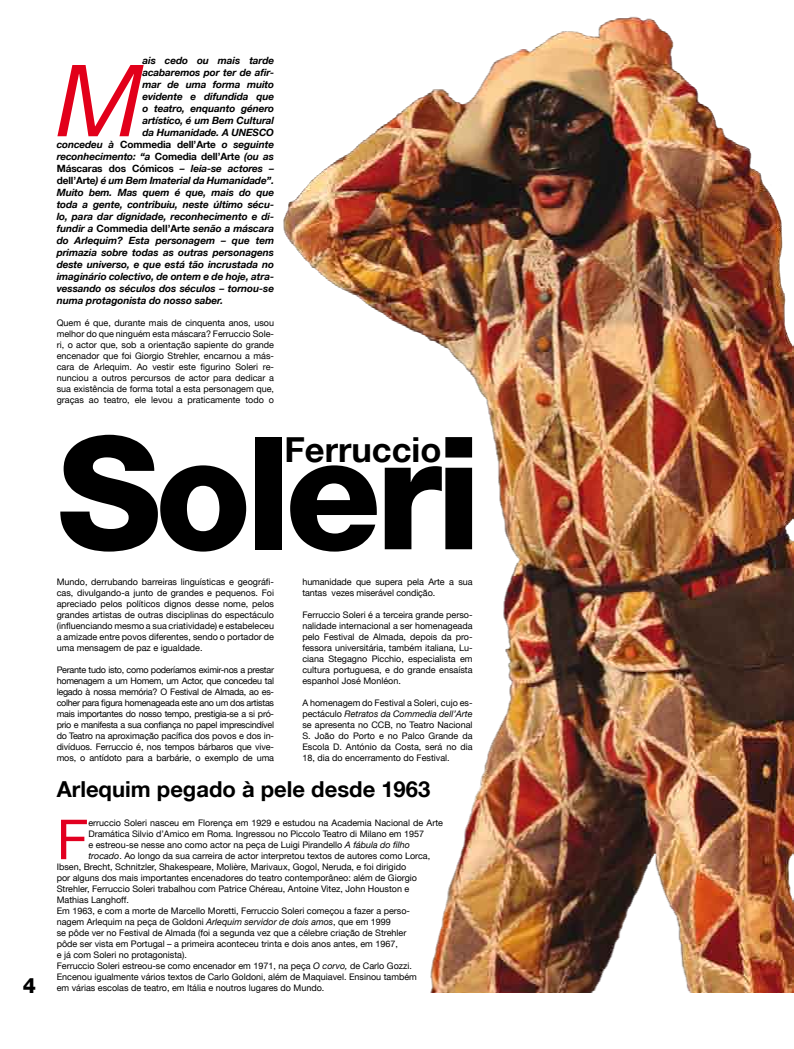
<style>
.page{position:relative;width:794px;height:1049px;background:#fff}
.page>*{position:absolute;margin:0;border:0;box-sizing:border-box;transform-origin:0 0}
.t1{font:800 157.1px "Helvetica Neue LT";letter-spacing:-.04em;color:#000}
.t2{font:italic 99.8px "Helvetica Neue LT";color:#e2001a}
.t3{font:55.2px "Helvetica Neue LT";color:#e20020}
.t4{font:700 34.4px "Helvetica Neue LT";color:#000}
.t5{font:700 22px "Helvetica Neue LT";color:#000}
.t6{font:italic 700 10px "Helvetica Neue LT";letter-spacing:-.005em;color:#000}
.t7{font:700 10px "Helvetica Neue LT";color:#000}
.t8{font:9px/11px "Helvetica Neue LT";color:#000;text-align:justify}
.s1{font-style:normal}
.s2{font-style:italic}
</style>
<div class="page">
<img style="left:283px;top:16px;width:511px;height:976px">
<p class="t6" style="left:142px;top:54px;width:133px">ais cedo ou mais tarde</p>
<p class="t6" style="left:142px;top:66px;width:133px">acabaremos por ter de afir-</p>
<p class="t6" style="left:142px;top:78px;width:133px">mar de uma forma muito</p>
<p class="t6" style="left:142px;top:90px;width:133px">evidente e difundida que</p>
<p class="t6" style="left:142px;top:102px;width:133px">o teatro, enquanto género</p>
<p class="t6" style="left:142px;top:114px;width:133px">artístico, é um Bem Cultural</p>
<p class="t6" style="left:142px;top:126px;width:133px">da Humanidade. A UNESCO</p>
<p class="t6" style="left:57px;top:138px;width:219px">concedeu à <span class="s1">Commedia dell’Arte</span> o seguinte</p>
<p class="t6" style="left:57px;top:150px;width:219px">reconhecimento: “a <span class="s1">Comedia dell’Arte</span> (ou as</p>
<p class="t7" style="left:57px;top:162px;width:219px">Máscaras dos Cómicos <span class="s2">– leia-se actores –</span></p>
<p class="t6" style="left:57px;top:174px;width:219px"><span class="s1">dell’Arte</span>) é um Bem Imaterial da Humanidade”.</p>
<p class="t6" style="left:57px;top:186px;width:219px">Muito bem. Mas quem é que, mais do que</p>
<p class="t6" style="left:57px;top:198px;width:219px">toda a gente, contribuiu, neste último sécu-</p>
<p class="t6" style="left:57px;top:210px;width:219px">lo, para dar dignidade, reconhecimento e di-</p>
<p class="t6" style="left:57px;top:222px;width:219px">fundir a <span class="s1">Commedia dell’Arte</span> senão a máscara</p>
<p class="t6" style="left:57px;top:234px;width:219px">do Arlequim? Esta personagem – que tem</p>
<p class="t6" style="left:57px;top:246px;width:219px">primazia sobre todas as outras personagens</p>
<p class="t6" style="left:57px;top:258px;width:219px">deste universo, e que está tão incrustada no</p>
<p class="t6" style="left:57px;top:270px;width:219px">imaginário colectivo, de ontem e de hoje, atra-</p>
<p class="t6" style="left:57px;top:282px;width:219px">vessando os séculos dos séculos – tornou-se</p>
<p class="t6" style="left:57px;top:294px;width:168px">numa protagonista do nosso saber.</p>
<p class="t8" style="left:57px;top:317px;width:219px">Quem é que, durante mais de cinquenta anos, usou melhor do que ninguém esta máscara? Ferruccio Sole&shy;ri, o actor que, sob a orientação sapiente do grande encenador que foi Giorgio Strehler, encarnou a más&shy;cara de Arlequim. Ao vestir este figurino Soleri re&shy;nunciou a outros percursos de actor para dedicar a sua existência de forma total a esta personagem que, graças ao teatro, ele levou a praticamente todo o</p>
<h2 class="t2" style="left:57px;top:41px;width:88px">M</h2>
<h1 class="t1" style="left:57px;top:400px;width:427px">Soleri</h1>
<h3 class="t4" style="left:284px;top:428px;width:158px">Ferruccio</h3>
<p class="t8" style="left:57px;top:576px;width:219px">Mundo, derrubando barreiras linguísticas e geográfi&shy;cas, divulgando-a junto de grandes e pequenos. Foi apreciado pelos políticos dignos desse nome, pelos grandes artistas de outras disciplinas do espectáculo (influenciando mesmo a sua criatividade) e estabeleceu a amizade entre povos diferentes, sendo o portador de uma mensagem de paz e igualdade.</p>
<p class="t8" style="left:57px;top:664px;width:219px">Perante tudo isto, como poderíamos eximir-nos a prestar homenagem a um Homem, um Actor, que concedeu tal legado à nossa memória? O Festival de Almada, ao es&shy;colher para figura homenageada este ano um dos artistas mais importantes do nosso tempo, prestigia-se a si pró&shy;prio e manifesta a sua confiança no papel imprescindível do Teatro na aproximação pacífica dos povos e dos in&shy;divíduos. Ferruccio é, nos tempos bárbaros que vive&shy;mos, o antídoto para a barbárie, o exemplo de uma</p>
<p class="t8" style="left:302px;top:576px;width:172px">humanidade que supera pela Arte a sua tantas vezes miserável condição.</p>
<p class="t8" style="left:302px;top:609px;width:172px">Ferruccio Soleri é a terceira grande perso&shy;nalidade internacional a ser homenageada pelo Festival de Almada, depois da pro&shy;fessora universitária, também italiana, Lu&shy;ciana Stegagno Picchio, especialista em cultura portuguesa, e do grande ensaísta espanhol José Monléon.</p>
<p class="t8" style="left:302px;top:697px;width:172px">A homenagem do Festival a Soleri, cujo es&shy;pectáculo <span class="s2">Retratos da Commedia dell’Arte </span>se apresenta no CCB, no Teatro Nacional S. João do Porto e no Palco Grande da Escola D. António da Costa, será no dia 18, dia do encerramento do Festival.</p>
<h3 class="t5" style="left:57px;top:775px;width:375px">Arlequim pegado à pele desde 1963</h3>
<h3 class="t3" style="left:57px;top:806px;width:33px">F</h3>
<p class="t8" style="left:88px;top:817px;width:356px">erruccio Soleri nasceu em Florença em 1929 e estudou na Academia Nacional de Arte</p>
<p class="t8" style="left:88px;top:828px;width:337px">Dramática Silvio d’Amico em Roma. Ingressou no Piccolo Teatro di Milano em 1957</p>
<p class="t8" style="left:88px;top:839px;width:323px">e estreou-se nesse ano como actor na peça de Luigi Pirandello <span class="s2">A fábula do filho</span></p>
<p class="t8" style="left:88px;top:850px;width:343px"><span class="s2">trocado</span>. Ao longo da sua carreira de actor interpretou textos de autores como Lorca,</p>
<p class="t8" style="left:57px;top:861px;width:351px">Ibsen, Brecht, Schnitzler, Shakespeare, Molière, Marivaux, Gogol, Neruda, e foi dirigido</p>
<p class="t8" style="left:57px;top:872px;width:362px">por alguns dos mais importantes encenadores do teatro contemporâneo: além de Giorgio</p>
<p class="t8" style="left:57px;top:883px;width:354px">Strehler, Ferruccio Soleri trabalhou com Patrice Chéreau, Antoine Vitez, John Houston e</p>
<p class="t8" style="left:57px;top:894px;width:74px">Mathias Langhoff.</p>
<p class="t8" style="left:57px;top:905px;width:355px">Em 1963, e com a morte de Marcello Moretti, Ferruccio Soleri começou a fazer a perso-</p>
<p class="t8" style="left:57px;top:916px;width:336px">nagem Arlequim na peça de Goldoni <span class="s2">Arlequim servidor de dois amos</span>, que em 1999</p>
<p class="t8" style="left:57px;top:927px;width:351px">se pôde ver no Festival de Almada (foi a segunda vez que a célebre criação de Strehler</p>
<p class="t8" style="left:57px;top:938px;width:343px">pôde ser vista em Portugal – a primeira aconteceu trinta e dois anos antes, em 1967,</p>
<p class="t8" style="left:57px;top:949px;width:132px">e já com Soleri no protagonista).</p>
<p class="t8" style="left:57px;top:960px;width:357px">Ferruccio Soleri estreou-se como encenador em 1971, na peça <span class="s2">O corvo,</span> de Carlo Gozzi.</p>
<p class="t8" style="left:57px;top:971px;width:362px">Encenou igualmente vários textos de Carlo Goldoni, além de Maquiavel. Ensinou também</p>
<p class="t8" style="left:57px;top:982px;width:269px">em várias escolas de teatro, em Itália e noutros lugares do Mundo.</p>
</div>
